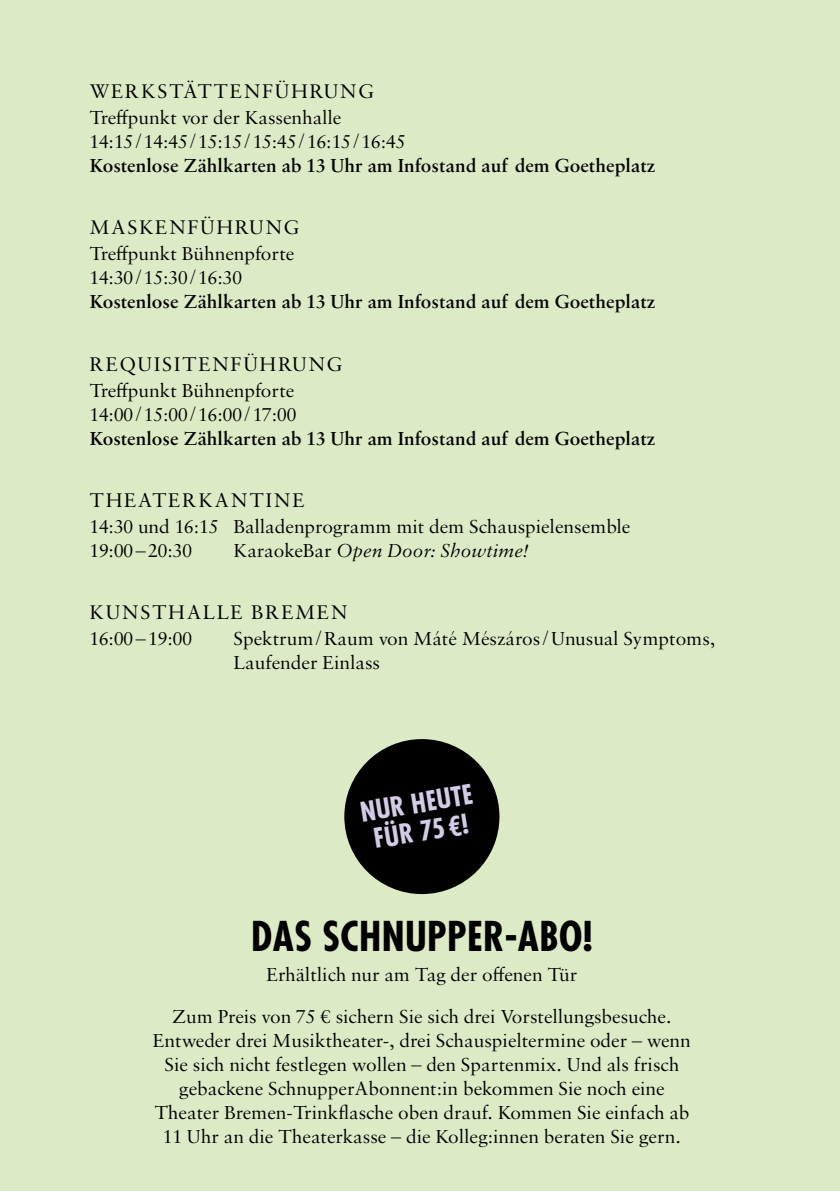
<style>
.page{position:relative;width:840px;height:1191px;background:#fff}
.page>*{position:absolute;margin:0;border:0;box-sizing:border-box;transform-origin:0 0}
.t1{font:700 condensed 40px "Futura Std";letter-spacing:.01em;color:#000}
.t2{font:700 condensed 26.6px/28.6px "Futura Std";color:#d4cbe6;text-align:center}
.t3{font:21px "Sabon MT Pro";letter-spacing:.075em;color:#000}
.t4{font:20px/24px "Sabon MT Pro";color:#000}
.t5{font:600 20px "Sabon MT Pro";color:#000}
.t6{font:italic 20px "Sabon MT Pro";color:#000}
.s1{font-style:normal}
</style>
<div class="page">
<div style="left:0;top:0;width:839px;height:1191px;background:#dceac5"></div>
<div style="left:344px;top:739px;width:155px;height:155px;background:#000;border-radius:50%"></div>
<p class="t3" style="left:89px;top:79px;width:286px">WERKSTÄTTENFÜHRUNG</p>
<p class="t4" style="left:89px;top:106px;width:317px">Treffpunkt vor der Kassenhalle<br>14:15 / 14:45 / 15:15 / 15:45 / 16:15 / 16:45</p>
<p class="t5" style="left:89px;top:154px;width:567px">Kostenlose Zählkarten ab 13 Uhr am Infostand auf dem Goetheplatz</p>
<p class="t3" style="left:89px;top:215px;width:211px">MASKENFÜHRUNG</p>
<p class="t4" style="left:89px;top:242px;width:206px">Treffpunkt Bühnenpforte<br>14:30 / 15:30 / 16:30</p>
<p class="t5" style="left:89px;top:290px;width:567px">Kostenlose Zählkarten ab 13 Uhr am Infostand auf dem Goetheplatz</p>
<p class="t3" style="left:89px;top:351px;width:254px">REQUISITENFÜHRUNG</p>
<p class="t4" style="left:89px;top:378px;width:208px">Treffpunkt Bühnenpforte<br>14:00 / 15:00 / 16:00 / 17:00</p>
<p class="t5" style="left:89px;top:426px;width:567px">Kostenlose Zählkarten ab 13 Uhr am Infostand auf dem Goetheplatz</p>
<p class="t3" style="left:89px;top:487px;width:216px">THEATERKANTINE</p>
<p class="t4" style="left:89px;top:514px;width:542px">14:30 und 16:15 Balladenprogramm mit dem Schauspielensemble<br>19:00 –20:30</p>
<p class="t6" style="left:233px;top:538px;width:296px"><span class="s1">KaraokeBar</span> Open Door: Showtime!</p>
<p class="t3" style="left:89px;top:599px;width:259px">KUNSTHALLE BREMEN</p>
<p class="t4" style="left:89px;top:626px;width:104px">16:00 –19:00</p>
<p class="t4" style="left:233px;top:626px;width:482px">Spektrum/Raum von Máté Mészáros/Unusual Symptoms,<br>Laufender Einlass</p>
<h2 class="t2" style="left:358px;top:798px;width:115px;rotate:-9deg">NUR HEUTE<br>FÜR 75 €!</h2>
<h1 class="t1" style="left:251px;top:911px;width:343px">DAS SCHNUPPER-ABO!</h1>
<p class="t4" style="left:172px;top:953px;width:500px;line-height:42px;text-align:center">Erhältlich nur am Tag der offenen Tür<br>Zum Preis von 75 € sichern Sie sich drei Vorstellungsbesuche.</p>
<p class="t4" style="left:153px;top:1028px;width:539px;text-align:center">Entweder drei Musiktheater-, drei Schauspieltermine oder – wenn Sie sich nicht festlegen wollen – den Spartenmix. Und als frisch gebackene SchnupperAbonnent:in bekommen Sie noch eine Theater Bremen-Trinkflasche oben drauf. Kommen Sie einfach ab 11 Uhr an die Theaterkasse – die Kolleg:innen beraten Sie gern.</p>
</div>
